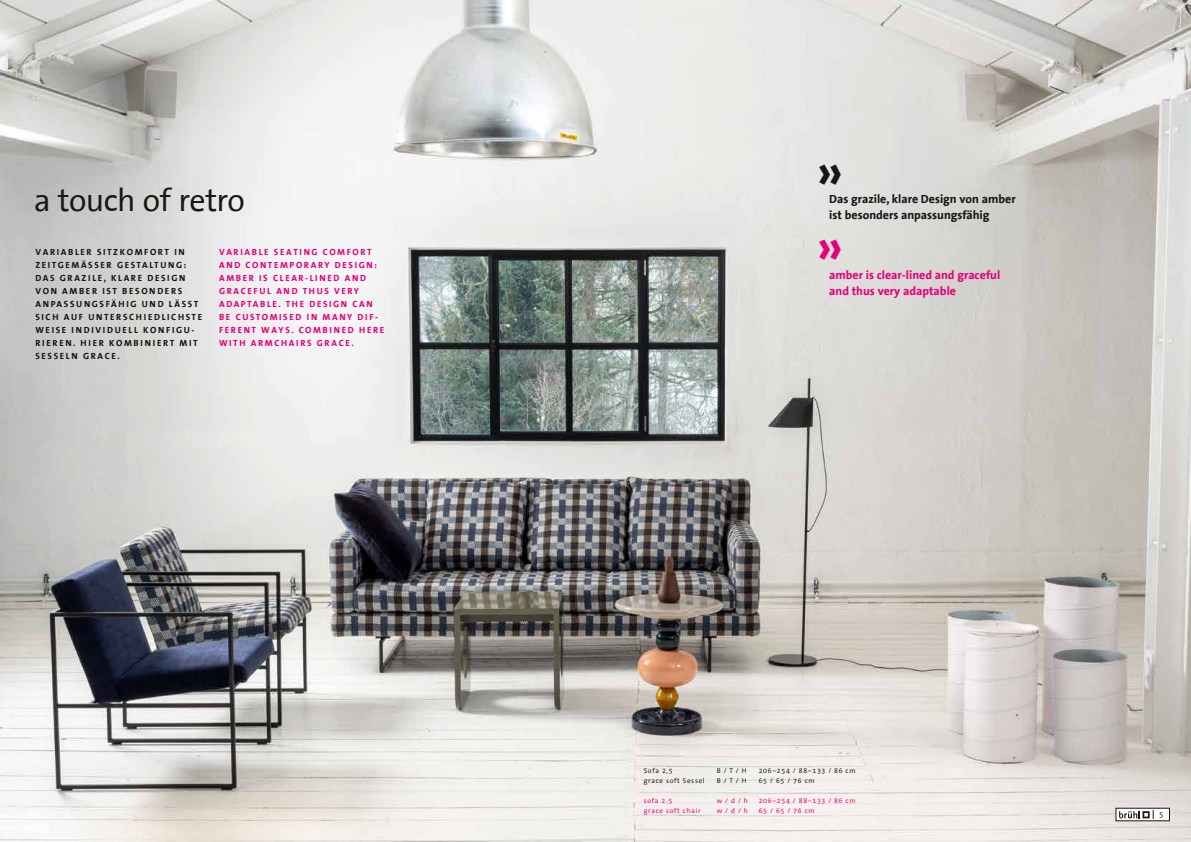
<style>
.page{position:relative;width:1191px;height:842px;background:#fff}
.page>*{position:absolute;margin:0;border:0;box-sizing:border-box;transform-origin:0 0}
.t1{font:700 48px "The Sans Office";color:#181716}
.t2{font:700 48px "The Sans Office";color:#e5007c}
.t3{font:32px "The Sans Office";letter-spacing:-.02em;color:#181716}
.t4{font:700 12px/16px "The Sans Office";color:#181716}
.t5{font:700 12px/16px "The Sans Office";color:#e5007c}
.t6{font:700 9px/13px "The Sans Office";letter-spacing:.18em;color:#181716}
.t7{font:700 9px/13px "The Sans Office";letter-spacing:.18em;color:#e5007c}
.t8{font:7.8px "The Sans Office";color:#181716}
.t9{font:7px "The Sans Office";letter-spacing:.1em;color:#181716}
.t10{font:7px "The Sans Office";letter-spacing:.1em;color:#e5007c}
</style>
<div class="page">
<img style="left:0;top:0;width:1191px;height:842px">
<div style="left:1116px;top:808px;width:53px;height:13px;background:#fff"></div>
<svg style="left:1119px;top:810px;width:34px;height:9px"></svg>
<h2 class="t3" style="left:34px;top:183px;width:212px">a touch of retro</h2>
<p class="t6" style="left:35px;top:246px;width:168px">VARIABLER SITZKOMFORT IN<br>ZEITGEMÄSSER GESTALTUNG:<br>DAS GRAZILE, KLARE DESIGN<br>VON AMBER IST BESONDERS<br>ANPASSUNGSFÄHIG UND LÄSST<br>SICH AUF UNTERSCHIEDLICHSTE<br>WEISE INDIVIDUELL KONFIGU-<br>RIEREN. HIER KOMBINIERT MIT<br>SESSELN GRACE.</p>
<p class="t7" style="left:219px;top:246px;width:167px">VARIABLE SEATING COMFORT<br>AND CONTEMPORARY DESIGN:<br>AMBER IS CLEAR-LINED AND<br>GRACEFUL AND THUS VERY<br>ADAPTABLE. THE DESIGN CAN<br>BE CUSTOMISED IN MANY DIF-<br>FERENT WAYS. COMBINED HERE<br>WITH ARMCHAIRS GRACE.</p>
<h1 class="t1" style="left:816px;top:145px;width:27px">»</h1>
<h3 class="t4" style="left:829px;top:192px;width:188px">Das grazile, klare Design von amber ist besonders anpassungsfähig</h3>
<h1 class="t2" style="left:816px;top:220px;width:27px">»</h1>
<h3 class="t5" style="left:829px;top:267px;width:173px">amber is clear-lined and graceful and thus very adaptable</h3>
<p class="t9" style="left:643px;top:766px;width:31px">Sofa 2,5</p>
<p class="t9" style="left:716px;top:766px;width:31px">B / T / H</p>
<p class="t9" style="left:758px;top:766px;width:98px">206–254 / 88–133 / 86 cm</p>
<p class="t9" style="left:643px;top:776px;width:63px">grace soft Sessel</p>
<p class="t9" style="left:716px;top:776px;width:31px">B / T / H</p>
<p class="t9" style="left:758px;top:776px;width:57px">65 / 65 / 76 cm</p>
<p class="t10" style="left:643px;top:796px;width:30px">sofa 2.5</p>
<p class="t10" style="left:716px;top:796px;width:33px">w / d / h</p>
<p class="t10" style="left:758px;top:796px;width:98px">206–254 / 88–133 / 86 cm</p>
<p class="t10" style="left:643px;top:806px;width:59px">grace soft chair</p>
<p class="t10" style="left:716px;top:806px;width:33px">w / d / h</p>
<p class="t10" style="left:758px;top:806px;width:57px">65 / 65 / 76 cm</p>
<p class="t8" style="left:1159px;top:810px;width:6px">5</p>
</div>
